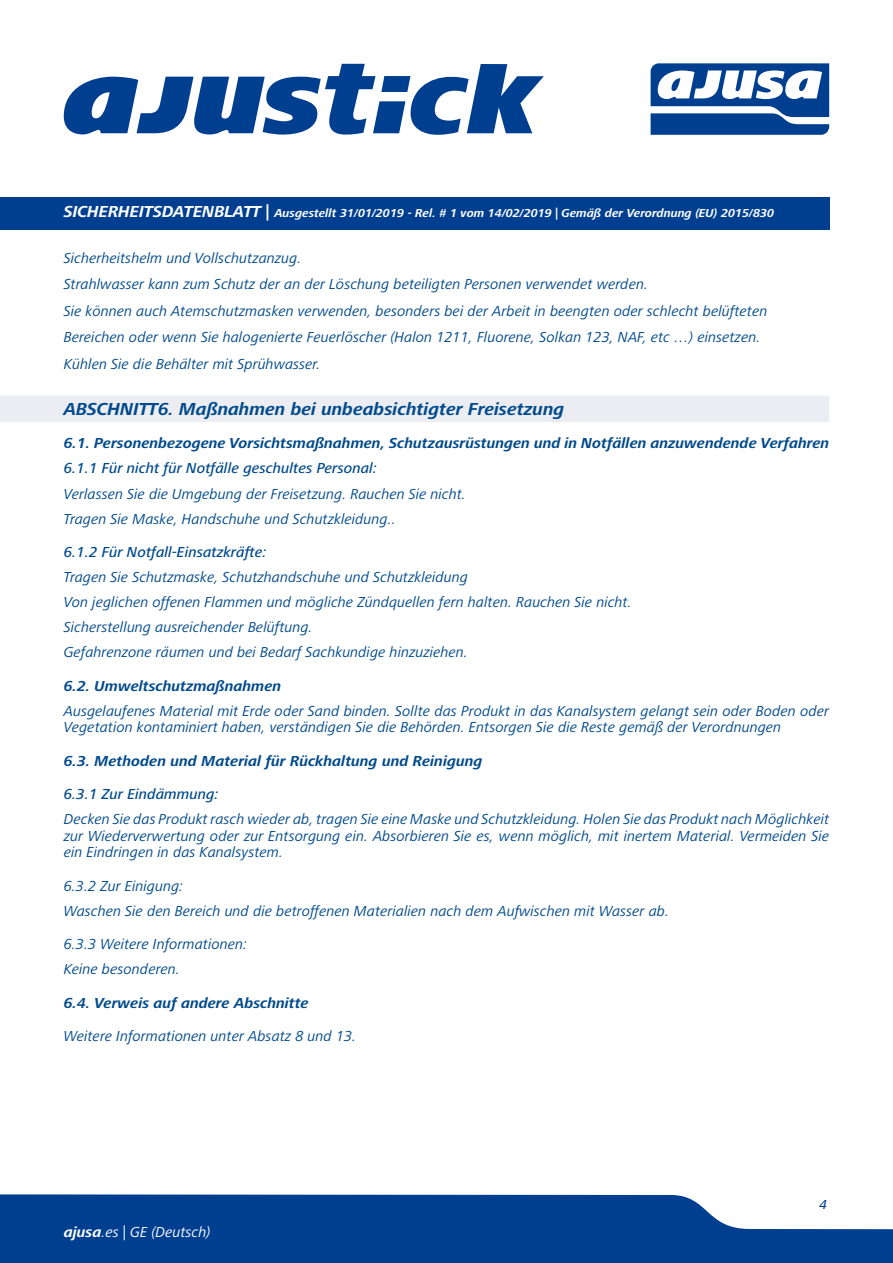
<style>
.page{position:relative;width:893px;height:1263px;background:#fff}
.page>*{position:absolute;margin:0;border:0;box-sizing:border-box;transform-origin:0 0}
.t1{font:italic 700 18px "Frutiger Next LT";color:#004a8c}
.t2{font:italic 15px/25px "Frutiger Next LT";color:#004a8c}
.t3{font:italic 700 15px "Frutiger Next LT";color:#004a8c}
.t4{font:italic 500 15px "Frutiger Next LT";color:#004a8c}
.t5{font:italic 15px "Frutiger Next LT";color:#fff}
.t6{font:italic 500 13.5px "Frutiger Next LT";color:#003f90}
.t7{font:italic 700 12px "Frutiger Next LT";color:#fff}
.s1{font-size:16.5px}
.s2{font-weight:700}
</style>
<div class="page">
<svg style="left:0;top:1194px;width:893px;height:69px;background:#1c549c"></svg>
<svg style="left:64px;top:64px;width:480px;height:71px"></svg>
<div style="left:0;top:197px;width:829px;height:33px;background:#003f90"></div>
<svg style="left:651px;top:63px;width:178px;height:72px"></svg>
<div style="left:0;top:395px;width:829px;height:27px;background:#ebedf2"></div>
<p class="t7" style="left:64px;top:206px;width:712px"><span class="s1">SICHERHEITSDATENBLATT |</span> Ausgestellt 31/01/2019 - Rel. # 1 vom 14/02/2019 | Gemäß der Verordnung (EU) 2015/830</p>
<p class="t2" style="left:64px;top:244px;width:705px;line-height:26.5px">Sicherheitshelm und Vollschutzanzug.<br>Strahlwasser kann zum Schutz der an der Löschung beteiligten Personen verwendet werden.<br>Sie können auch Atemschutzmasken verwenden, besonders bei der Arbeit in beengten oder schlecht belüfteten Bereichen oder wenn Sie halogenierte Feuerlöscher (Halon 1211, Fluorene, Solkan 123, NAF, etc …) einsetzen.<br>Kühlen Sie die Behälter mit Sprühwasser.</p>
<p class="t1" style="left:64px;top:399px;width:502px">ABSCHNITT6. Maßnahmen bei unbeabsichtigter Freisetzung</p>
<p class="t3" style="left:64px;top:435px;width:767px">6.1. Personenbezogene Vorsichtsmaßnahmen, Schutzausrüstungen und in Notfällen anzuwendende Verfahren</p>
<p class="t4" style="left:64px;top:460px;width:315px">6.1.1 Für nicht für Notfälle geschultes Personal:</p>
<p class="t2" style="left:64px;top:481px;width:404px">Verlassen Sie die Umgebung der Freisetzung. Rauchen Sie nicht.<br>Tragen Sie Maske, Handschuhe und Schutzkleidung..</p>
<p class="t4" style="left:64px;top:544px;width:204px">6.1.2 Für Notfall-Einsatzkräfte:</p>
<p class="t2" style="left:64px;top:565px;width:570px">Tragen Sie Schutzmaske, Schutzhandschuhe und Schutzkleidung<br>Von jeglichen offenen Flammen und mögliche Zündquellen fern halten. Rauchen Sie nicht.<br>Sicherstellung ausreichender Belüftung.<br>Gefahrenzone räumen und bei Bedarf Sachkundige hinzuziehen.</p>
<p class="t3" style="left:64px;top:677px;width:219px">6.2. Umweltschutzmaßnahmen</p>
<p class="t2" style="left:64px;top:702px;width:767px;line-height:16.5px">Ausgelaufenes Material mit Erde oder Sand binden. Sollte das Produkt in das Kanalsystem gelangt sein oder Boden oder<br>Vegetation kontaminiert haben, verständigen Sie die Behörden. Entsorgen Sie die Reste gemäß der Verordnungen</p>
<p class="t3" style="left:64px;top:752px;width:420px">6.3. Methoden und Material für Rückhaltung und Reinigung</p>
<p class="t4" style="left:64px;top:786px;width:157px">6.3.1 Zur Eindämmung:</p>
<p class="t2" style="left:64px;top:811px;width:767px;line-height:16.5px;text-align:justify">Decken Sie das Produkt rasch wieder ab, tragen Sie eine Maske und Schutzkleidung. Holen Sie das Produkt nach Möglichkeit zur Wiederverwertung oder zur Entsorgung ein. Absorbieren Sie es, wenn möglich, mit inertem Material. Vermeiden Sie ein Eindringen in das Kanalsystem.</p>
<p class="t2" style="left:64px;top:873px;width:607px">6.3.2 Zur Einigung:<br>Waschen Sie den Bereich und die betroffenen Materialien nach dem Aufwischen mit Wasser ab.</p>
<p class="t2" style="left:64px;top:932px;width:185px">6.3.3 Weitere Informationen:<br>Keine besonderen.</p>
<p class="t3" style="left:64px;top:994px;width:246px">6.4. Verweis auf andere Abschnitte</p>
<p class="t2" style="left:64px;top:1024px;width:294px">Weitere Informationen unter Absatz 8 und 13.</p>
<p class="t5" style="left:64px;top:1223px;width:148px"><span class="s2">ajusa</span>.es | GE (Deutsch)</p>
<p class="t6" style="left:820px;top:1197px;width:9px">4</p>
</div>
